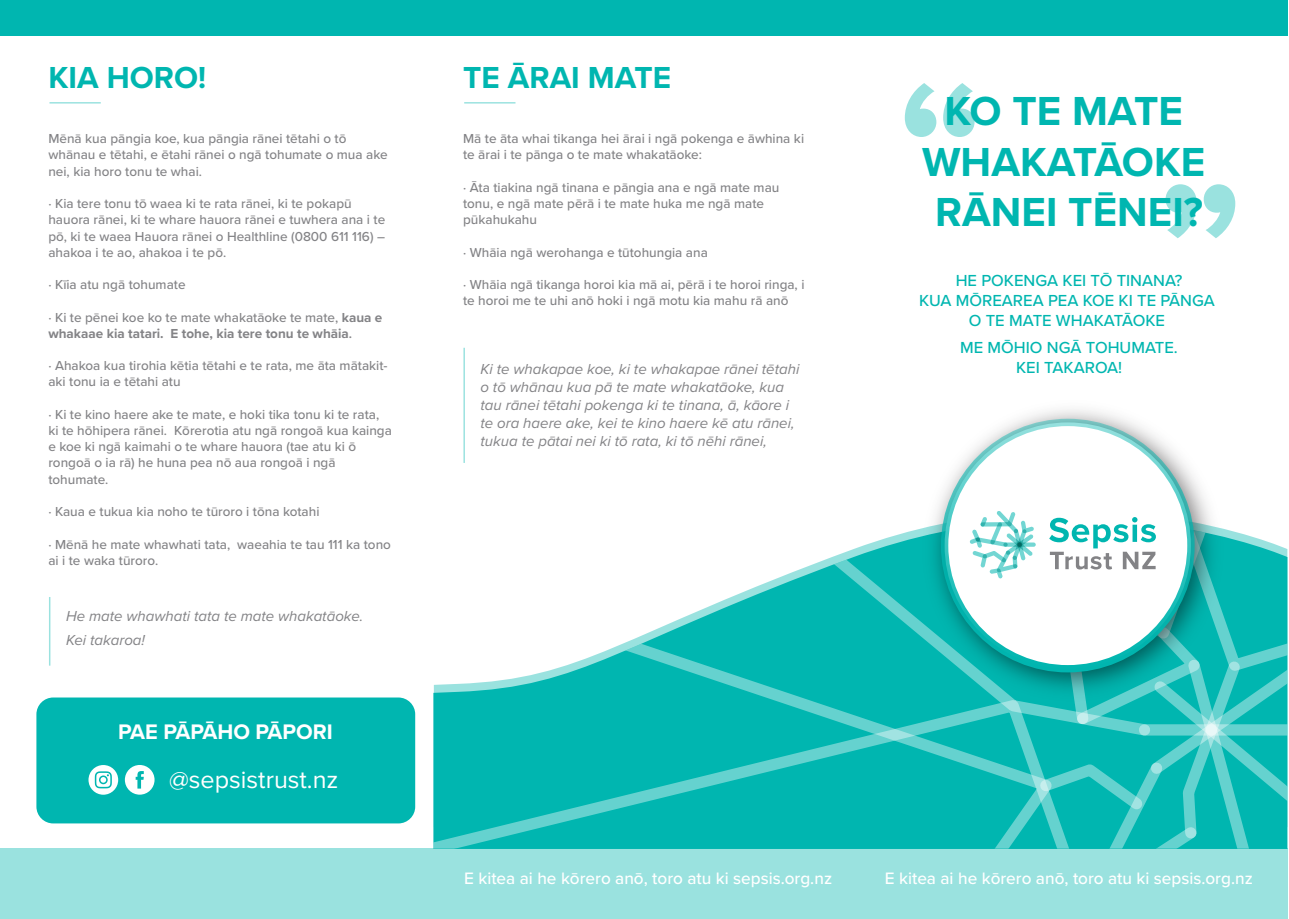
<style>
.page{position:relative;width:1289px;height:919px;background:#fff}
.page>*{position:absolute;margin:0;border:0;box-sizing:border-box;transform-origin:0 0}
.t1{font:700 187.95px "Proxima Nova";color:#00b6b0}
.t2{font:700 42px/50.4px "Proxima Nova";color:#00b6b0;text-align:center}
.t3{font:700 31.5px "Proxima Nova";color:#00b6b0}
.t4{font:25.2px "Proxima Nova";color:#fff}
.t5{font:700 21.75px "Proxima Nova";color:#fff}
.t6{font:500 17.1px "Proxima Nova";color:#fff}
.t7{font:500 16.65px/20px "Proxima Nova";color:#00b6b0;text-align:center}
.t8{font:italic 15px/18px "Proxima Nova";color:#838386}
.t9{font:500 13.5px/16.2px "Proxima Nova";color:#838386}
.t10{font:700 13.5px/16.2px "Proxima Nova";color:#838386}
.s1{font-weight:500}
.s2{font-weight:600}
</style>
<div class="page">
<div style="left:36px;top:697px;width:379px;height:126px;background:#00b6b0;border-radius:17px"></div>
<svg style="left:433px;top:582px;width:536px;height:266px"></svg>
<svg style="left:768px;top:530px;width:147px;height:108px"></svg>
<div style="left:0;top:848px;width:1287px;height:70px;background:#9ae2df"></div>
<div style="left:0;top:0;width:1287px;height:35px;background:#00b6b0"></div>
<img style="left:915px;top:409px;width:293px;height:299px">
<div style="left:944px;top:422px;width:246px;height:246px;background:#fff;border-radius:50%"></div>
<svg style="left:969px;top:511px;width:318px;height:338px"></svg>
<svg style="left:1003px;top:542px;width:32px;height:4px"></svg>
<hr style="left:463px;top:348px;width:2px;height:115px;background:#00b6b0">
<hr style="left:49px;top:597px;width:1px;height:68px;background:#00b6b0">
<hr style="left:464px;top:102px;width:51px;height:2px;background:#00b6b0">
<hr style="left:49px;top:102px;width:52px;height:2px;background:#00b6b0">
<svg style="left:88px;top:765px;width:30px;height:29px"></svg>
<svg style="left:125px;top:765px;width:29px;height:29px"></svg>
<h3 class="t3" style="left:48px;top:54px;width:159px">KIA HORO!</h3>
<p class="t9" style="left:48px;top:130px;width:341px">Mēnā kua pāngia koe, kua pāngia rānei tētahi o tō whānau e tētahi, e ētahi rānei o ngā tohumate o mua ake nei, kia horo tonu te whai.</p>
<p class="t9" style="left:48px;top:195px;width:338px">· Kia tere tonu tō waea ki te rata rānei, ki te pokapū hauora rānei, ki te whare hauora rānei e tuwhera ana i te pō, ki te waea Hauora rānei o Healthline (0800 611 116) – ahakoa i te ao, ahakoa i te pō.</p>
<p class="t9" style="left:48px;top:276px;width:139px">· Kīia atu ngā tohumate</p>
<p class="t10" style="left:48px;top:308px;width:335px"><span class="s1">· Ki te pēnei koe ko te mate whakatāoke te mate,</span> kaua e whakaae kia tatari. E tohe, kia tere tonu te whāia<span class="s2">.</span></p>
<p class="t9" style="left:48px;top:357px;width:341px">· Ahakoa kua tirohia kētia tētahi e te rata, me āta mātakit&shy;aki tonu ia e tētahi atu</p>
<p class="t9" style="left:48px;top:405px;width:345px">· Ki te kino haere ake te mate, e hoki tika tonu ki te rata, ki te hōhipera rānei. Kōrerotia atu ngā rongoā kua kainga e koe ki ngā kaimahi o te whare hauora (tae atu ki ō rongoā o ia rā) he huna pea nō aua rongoā i ngā tohumate.</p>
<p class="t9" style="left:48px;top:503px;width:272px">· Kaua e tukua kia noho te tūroro i tōna kotahi</p>
<p class="t9" style="left:48px;top:535px;width:344px">· Mēnā he mate whawhati tata, waeahia te tau 111 ka tono ai i te waka tūroro.</p>
<p class="t8" style="left:66px;top:603px;width:299px;line-height:24px">He mate whawhati tata te mate whakatāoke.<br>Kei takaroa!</p>
<h3 class="t5" style="left:118px;top:715px;width:216px">PAE PĀPĀHO PĀPORI</h3>
<h3 class="t4" style="left:169px;top:765px;width:171px">@sepsistrust.nz</h3>
<h3 class="t3" style="left:463px;top:54px;width:209px">TE ĀRAI MATE</h3>
<p class="t9" style="left:463px;top:130px;width:342px">Mā te āta whai tikanga hei ārai i ngā pokenga e āwhina ki te ārai i te pānga o te mate whakatāoke:</p>
<p class="t9" style="left:463px;top:179px;width:318px">· Āta tiakina ngā tinana e pāngia ana e ngā mate mau tonu, e ngā mate pērā i te mate huka me ngā mate pūkahukahu</p>
<p class="t9" style="left:463px;top:243px;width:246px">· Whāia ngā werohanga e tūtohungia ana</p>
<p class="t9" style="left:463px;top:276px;width:343px">· Whāia ngā tikanga horoi kia mā ai, pērā i te horoi ringa, i te horoi me te uhi anō hoki i ngā motu kia mahu rā anō</p>
<p class="t8" style="left:480px;top:359px;width:320px">Ki te whakapae koe, ki te whakapae rānei tētahi o tō whānau kua pā te mate whakatāoke, kua tau rānei tētahi pokenga ki te tinana, ā, kāore i te ora haere ake, kei te kino haere kē atu rānei, tukua te pātai nei ki tō rata, ki tō nēhi rānei,</p>
<h1 class="t1" style="left:897px;top:7px;width:88px">“</h1>
<h2 class="t2" style="left:944px;top:85px;width:240px">KO TE MATE</h2>
<h2 class="t2" style="left:922px;top:135px;width:285px">WHAKATĀOKE<br>RĀNEI TĒNEI?</h2>
<h1 class="t1" style="left:1242px;top:314px;width:88px;rotate:-180deg">“</h1>
<p class="t7" style="left:919px;top:269px;width:297px">HE POKENGA KEI TŌ TINANA?<br>KUA MŌREAREA PEA KOE KI TE PĀNGA<br>O TE MATE WHAKATĀOKE</p>
<p class="t7" style="left:960px;top:336px;width:219px">ME MŌHIO NGĀ TOHUMATE.<br>KEI TAKAROA!</p>
<p class="t6" style="left:464px;top:865px;width:369px">E kitea ai he kōrero anō, toro atu ki sepsis.org.nz</p>
<p class="t6" style="left:884px;top:865px;width:369px">E kitea ai he kōrero anō, toro atu ki sepsis.org.nz</p>
</div>
